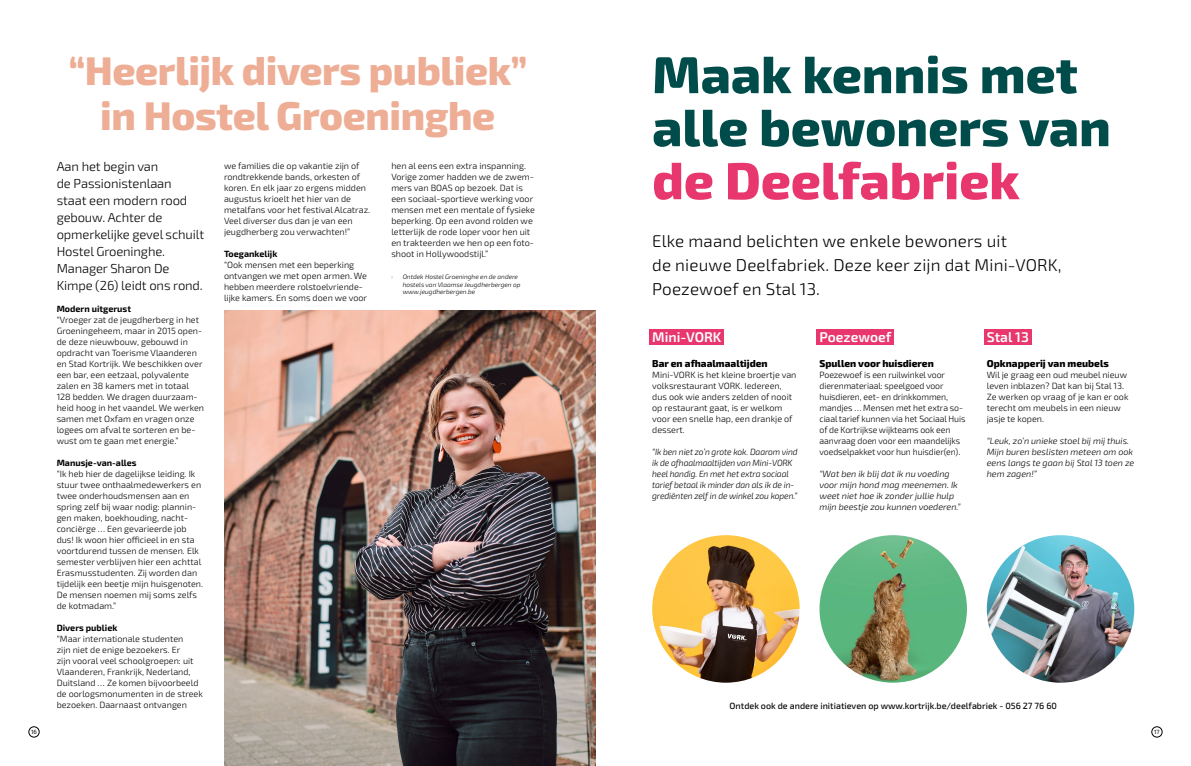
<style>
.page{position:relative;width:1191px;height:766px;background:#fff}
.page>*{position:absolute;margin:0;border:0;box-sizing:border-box;transform-origin:0 0}
.t1{font:800 52px/53px "Exo 2";color:#004c4a}
.t2{font:800 52px "Exo 2";color:#e8366f}
.t3{font:800 40px/45px "Exo 2";letter-spacing:-.01em;color:#eead95;text-align:center}
.t4{font:300 17px/24px "Exo 2";letter-spacing:.01em;color:#000}
.t5{font:600 14px "Exo 2";color:#fff}
.t6{font:300 13px/17px "Exo 2";letter-spacing:-.01em;color:#000}
.t7{font:800 10px "Exo 2";color:#000}
.t8{font:300 9px/11px "Exo 2";color:#000}
.t9{font:italic 300 9px/11px "Exo 2";color:#000}
.t10{font:italic 300 9px/11px "Exo 2";color:#000;scale:.94 1}
.t11{font:500 9px "Exo 2";color:#000}
.t12{font:700 9px "Exo 2";color:#000}
.t13{font:italic 300 6.5px/7.8px "Exo 2";color:#000}
.t14{font:italic 100 6.5px "Exo 2";color:#000}
.t15{font:6px "Exo 2";color:#000}
</style>
<div class="page">
<div style="left:649px;top:329px;width:75px;height:16px;background:#e8366f"></div>
<div style="left:816px;top:329px;width:78px;height:16px;background:#e8366f"></div>
<div style="left:984px;top:329px;width:47px;height:16px;background:#e8366f"></div>
<img style="left:224px;top:310px;width:371px;height:455px">
<img style="left:819px;top:535px;width:148px;height:147px;border-radius:74px">
<img style="left:986px;top:535px;width:148px;height:147px;border-radius:74px">
<img style="left:652px;top:535px;width:147px;height:147px;border-radius:74px">
<svg style="left:727px;top:633px;width:19px;height:9px"></svg>
<div style="left:28px;top:726px;width:12px;height:11px;border:1px solid #000;border-radius:50%"></div>
<div style="left:1151px;top:726px;width:11px;height:11px;border:1px solid #000;border-radius:50%"></div>
<h2 class="t3" style="left:69px;top:46px;width:460px">“Heerlijk divers publiek” in Hostel Groeninghe</h2>
<h3 class="t6" style="left:57px;top:157px;width:149px">Aan het begin van<br>de Passionistenlaan staat een modern rood gebouw. Achter de opmerkelijke gevel schuilt<br>Hostel Groeninghe.<br>Manager Sharon De<br>Kimpe (26) leidt ons rond.</h3>
<p class="t12" style="left:57px;top:302px;width:76px">Modern uitgerust</p>
<p class="t8" style="left:57px;top:314px;width:149px">“Vroeger zat de jeugdherberg in het<br>Groeningeheem, maar in 2015 open&shy;de deze nieuwbouw, gebouwd in opdracht van Toerisme Vlaanderen en Stad Kortrijk. We beschikken over een bar, een eetzaal, polyvalente zalen en 38 kamers met in totaal<br>128 bedden. We dragen duurzaam&shy;heid hoog in het vaandel. We werken samen met Oxfam en vragen onze logees om afval te sorteren en be&shy;wust om te gaan met energie.”</p>
<p class="t12" style="left:57px;top:456px;width:81px">Manusje-van-alles</p>
<p class="t8" style="left:57px;top:468px;width:148px">“Ik heb hier de dagelijkse leiding. Ik stuur twee onthaalmedewerkers en twee onderhoudsmensen aan en spring zelf bij waar nodig: plannin&shy;gen maken, boekhouding, nacht&shy;conciërge … Een gevarieerde job dus! Ik woon hier officieel in en sta voortdurend tussen de mensen. Elk semester verblijven hier een achttal<br>Erasmusstudenten. Zij worden dan tijdelijk een beetje mijn huisgenoten.<br>De mensen noemen mij soms zelfs de kotmadam.”</p>
<p class="t12" style="left:57px;top:621px;width:62px">Divers publiek</p>
<p class="t8" style="left:57px;top:633px;width:148px">“Maar internationale studenten<br>zijn niet de enige bezoekers. Er<br>zijn vooral veel schoolgroepen: uit Vlaanderen, Frankrijk, Nederland, Duitsland … Ze komen bijvoorbeeld de oorlogsmonumenten in de streek bezoeken. Daarnaast ontvangen</p>
<p class="t8" style="left:224px;top:159px;width:148px">we families die op vakantie zijn of rondtrekkende bands, orkesten of koren. En elk jaar zo ergens midden augustus krioelt het hier van de metalfans voor het festival Alcatraz.<br>Veel diverser dus dan je van een jeugdherberg zou verwachten!”</p>
<p class="t12" style="left:224px;top:246px;width:55px">Toegankelijk</p>
<p class="t8" style="left:224px;top:258px;width:145px">“Ook mensen met een beperking ontvangen we met open armen. We hebben meerdere rolstoelvriende&shy;lijke kamers. En soms doen we voor</p>
<p class="t8" style="left:391px;top:159px;width:145px">hen al eens een extra inspanning.<br>Vorige zomer hadden we de zwem&shy;mers van BOAS op bezoek. Dat is een sociaal-sportieve werking voor mensen met een mentale of fysieke beperking. Op een avond rolden we letterlijk de rode loper voor hen uit en trakteerden we hen op een foto&shy;shoot in Hollywoodstijl.”</p>
<p class="t14" style="left:391px;top:272px;width:3px">›</p>
<p class="t13" style="left:403px;top:272px;width:119px">Ontdek Hostel Groeninghe en de andere hostels van Vlaamse Jeugdherbergen op www.jeugdherbergen.be</p>
<h1 class="t1" style="left:652px;top:45px;width:460px">Maak kennis met alle bewoners van</h1>
<h1 class="t2" style="left:652px;top:140px;width:369px">de Deelfabriek</h1>
<h3 class="t4" style="left:652px;top:228px;width:411px">Elke maand belichten we enkele bewoners uit<br>de nieuwe Deelfabriek. Deze keer zijn dat Mini-VORK,<br>Poezewoef en Stal 13.</h3>
<h3 class="t5" style="left:652px;top:326px;width:71px">Mini-VORK</h3>
<p class="t7" style="left:652px;top:355px;width:117px">Bar en afhaalmaaltijden</p>
<p class="t8" style="left:652px;top:369px;width:146px">Mini-VORK is het kleine broertje van volksrestaurant VORK. Iedereen, dus ook wie anders zelden of nooit op restaurant gaat, is er welkom voor een snelle hap, een drankje of dessert.</p>
<p class="t10" style="left:652px;top:446px;width:156px">“Ik ben niet zo’n grote kok. Daarom vind ik de afhaalmaaltijden van Mini-VORK heel handig. En met het extra sociaal tarief betaal ik minder dan als ik de in&shy;grediënten zelf in de winkel zou kopen.”</p>
<h3 class="t5" style="left:819px;top:326px;width:73px">Poezewoef</h3>
<p class="t7" style="left:819px;top:355px;width:116px">Spullen voor huisdieren</p>
<p class="t8" style="left:819px;top:369px;width:147px">Poezewoef is een ruilwinkel voor dierenmateriaal: speelgoed voor huisdieren, eet- en drinkkommen, mandjes … Mensen met het extra so&shy;ciaal tarief kunnen via het Sociaal Huis of de Kortrijkse wijkteams ook een aanvraag doen voor een maandelijks voedselpakket voor hun huisdier(en).</p>
<p class="t9" style="left:819px;top:468px;width:143px">“Wat ben ik blij dat ik nu voeding voor mijn hond mag meenemen. Ik weet niet hoe ik zonder jullie hulp mijn beestje zou kunnen voederen.”</p>
<h3 class="t5" style="left:986px;top:326px;width:44px">Stal 13</h3>
<p class="t7" style="left:986px;top:355px;width:124px">Opknapperij van meubels</p>
<p class="t8" style="left:986px;top:369px;width:143px">Wil je graag een oud meubel nieuw leven inblazen? Dat kan bij Stal 13.<br>Ze werken op vraag of je kan er ook terecht om meubels in een nieuw jasje te kopen.</p>
<p class="t9" style="left:986px;top:435px;width:149px">“Leuk, zo’n unieke stoel bij mij thuis.<br>Mijn buren beslisten meteen om ook eens langs te gaan bij Stal 13 toen ze hem zagen!”</p>
<p class="t11" style="left:729px;top:699px;width:329px">Ontdek ook de andere initiatieven op www.kortrijk.be/deelfabriek - 056 27 76 60</p>
<p class="t15" style="left:31px;top:727px;width:7px">16</p>
<p class="t15" style="left:1154px;top:727px;width:7px">17</p>
</div>
